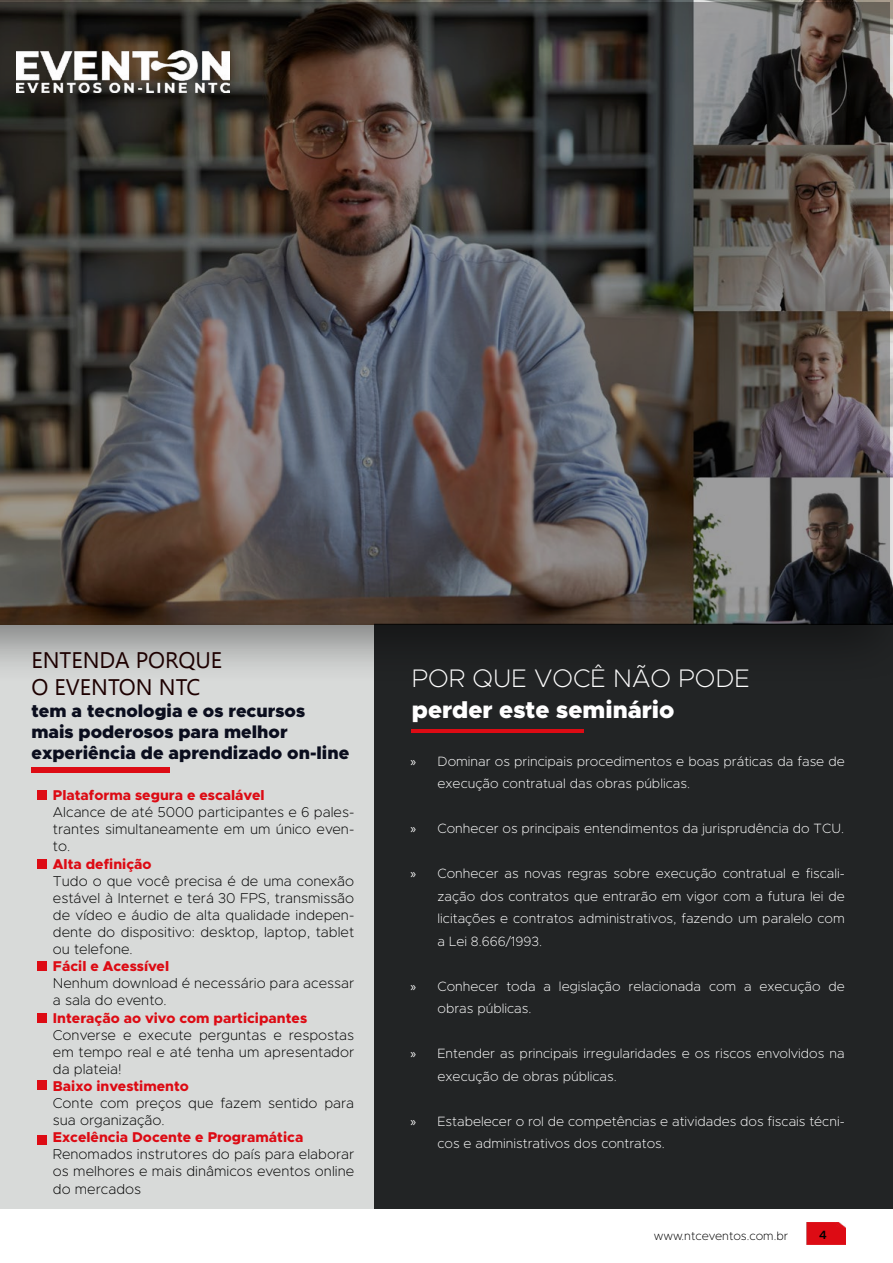
<style>
.page{position:relative;width:893px;height:1263px;background:#fff}
.page>*{position:absolute;margin:0;border:0;box-sizing:border-box;transform-origin:0 0}
.t1{font:200 25.5px "Metropolis";color:#fff}
.t2{font:900 24px "Metropolis";color:#fff}
.t3{font:900 18px/21px "Metropolis";color:#0b0e1e}
.t4{font:200 14.25px/17.1px "Metropolis";color:#000;text-align:justify}
.t5{font:800 14.25px "Metropolis";color:#dd0b14}
.t6{font:200 13.5px/22.5px "Metropolis";color:#fff}
.t7{font:200 12px "Metropolis";color:#000}
.t8{font:600 12px "Metropolis";color:#000}
.s1{font-family:"Myriad Pro";font-weight:400}
</style>
<div class="page">
<img style="left:806px;top:1222px;width:39px;height:22px">
<div style="left:0;top:623px;width:374px;height:586px;background:#d8dad9"></div>
<div style="left:374px;top:623px;width:519px;height:586px;background:#222425"></div>
<div style="left:37px;top:790px;width:10px;height:9px;background:#dd0b14"></div>
<div style="left:37px;top:961px;width:10px;height:10px;background:#dd0b14"></div>
<div style="left:37px;top:859px;width:10px;height:9px;background:#dd0b14"></div>
<div style="left:37px;top:1013px;width:10px;height:10px;background:#dd0b14"></div>
<div style="left:37px;top:1080px;width:10px;height:10px;background:#dd0b14"></div>
<div style="left:37px;top:1135px;width:10px;height:9px;background:#dd0b14"></div>
<hr style="left:412px;top:729px;width:172px;height:3px;background:#dd0b14">
<div style="left:0;top:0;width:893px;height:687px;background:#000;opacity:.5"></div>
<img style="left:0;top:0;width:893px;height:625px">
<div style="left:31px;top:767px;width:139px;height:6px;background:#dd0b14"></div>
<img style="left:17px;top:51px;width:212px;height:41px">
<svg style="left:33px;top:652px;width:96px;height:16px"></svg>
<svg style="left:138px;top:652px;width:83px;height:18px"></svg>
<svg style="left:32px;top:679px;width:15px;height:8px"></svg>
<svg style="left:57px;top:679px;width:94px;height:8px"></svg>
<svg style="left:161px;top:679px;width:38px;height:8px"></svg>
<h3 class="t3" style="left:31px;top:700px;width:319px">tem a tecnologia e os recursos mais poderosos para melhor experiência de aprendizado on-line</h3>
<p class="t5" style="left:53px;top:786px;width:213px">Plataforma segura e escalável</p>
<p class="t4" style="left:53px;top:804px;width:303px">Alcance de até 5000 participantes e 6 pales&shy;trantes simultaneamente em um único even&shy;to.</p>
<p class="t5" style="left:53px;top:854px;width:100px">Alta definição</p>
<p class="t4" style="left:53px;top:872px;width:303px">Tudo o que você precisa é de uma conexão estável à Internet e terá 30 FPS, transmissão de vídeo e áudio de alta qualidade indepen&shy;dente do dispositivo: desktop, laptop, tablet ou telefone.</p>
<p class="t5" style="left:53px;top:957px;width:118px">Fácil e Acessível</p>
<p class="t4" style="left:53px;top:975px;width:303px">Nenhum download é necessário para acessar a sala do evento.</p>
<p class="t5" style="left:53px;top:1008px;width:256px">Interação ao vivo com participantes</p>
<p class="t4" style="left:53px;top:1026px;width:303px">Converse e execute perguntas e respostas em tempo real e até tenha um apresentador da plateia!</p>
<p class="t5" style="left:53px;top:1077px;width:138px">Baixo investimento</p>
<p class="t4" style="left:53px;top:1094px;width:303px">Conte com preços que fazem sentido para sua organização.</p>
<p class="t5" style="left:53px;top:1128px;width:252px">Excelência Docente e Programática</p>
<p class="t4" style="left:53px;top:1146px;width:303px">Renomados instrutores do país para elaborar os melhores e mais dinâmicos eventos online do mercados</p>
<h1 class="t1" style="left:412px;top:662px;width:340px">POR QUE VOCÊ NÃO PODE</h1>
<h2 class="t2" style="left:412px;top:694px;width:264px">perder este seminário</h2>
<p class="t6" style="left:438px;top:750px;width:409px;text-indent:-27px"><span class="s1">»</span> Dominar os principais procedimentos e boas práticas da fase de execução contratual das obras públicas.</p>
<p class="t6" style="left:411px;top:817px;width:435px"><span class="s1">»</span> Conhecer os principais entendimentos da jurisprudência do TCU.</p>
<p class="t6" style="left:438px;top:862px;width:409px;text-align:justify;text-indent:-27px"><span class="s1">»</span> Conhecer as novas regras sobre execução contratual e fiscali&shy;zação dos contratos que entrarão em vigor com a futura lei de licitações e contratos administrativos, fazendo um paralelo com a Lei 8.666/1993.</p>
<p class="t6" style="left:438px;top:975px;width:409px;text-indent:-27px"><span class="s1">»</span> Conhecer toda a legislação relacionada com a execução de obras públicas.</p>
<p class="t6" style="left:438px;top:1042px;width:409px;text-indent:-27px"><span class="s1">»</span> Entender as principais irregularidades e os riscos envolvidos na execução de obras públicas.</p>
<p class="t6" style="left:438px;top:1110px;width:409px;text-indent:-27px"><span class="s1">»</span> Estabelecer o rol de competências e atividades dos fiscais técni&shy;cos e administrativos dos contratos.</p>
<p class="t7" style="left:654px;top:1228px;width:136px">www.ntceventos.com.br</p>
<p class="t8" style="left:819px;top:1227px;width:9px">4</p>
</div>
